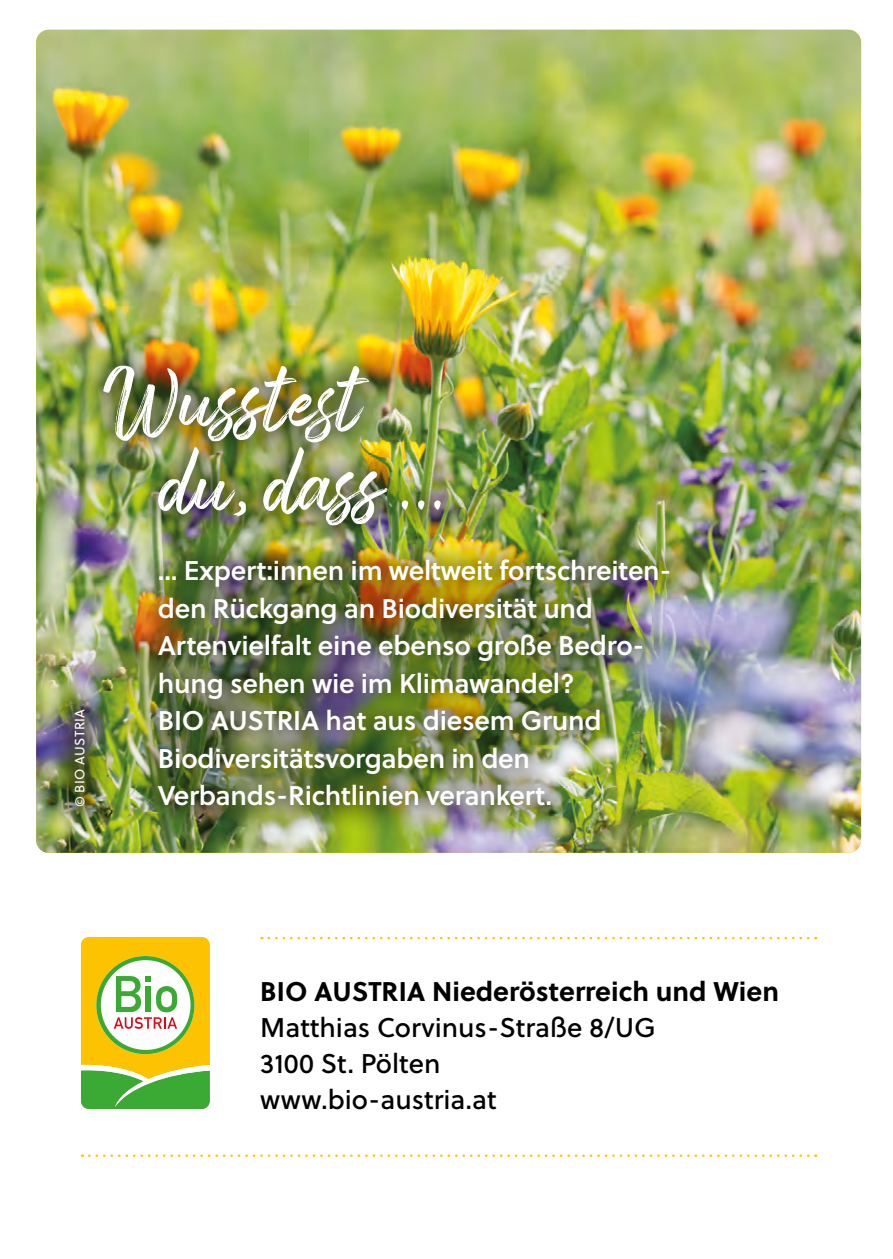
<style>
.page{position:relative;width:893px;height:1259px;background:#fff}
.page>*{position:absolute;margin:0;border:0;box-sizing:border-box;transform-origin:0 0}
.t1{font:78px/84px "Arsilon";color:#fff}
.t2{font:27px/37.5px "Soleil Sb";letter-spacing:-.01em;color:#fff}
.t3{font:27px/36px "Soleil Bk";color:#000}
.t4{font:700 27px "Soleil";color:#000}
.t5{font:13.5px "Soleil";letter-spacing:.02em;color:#fff}
</style>
<div class="page">
<svg style="left:269px;top:937px;width:547px;height:2px"></svg>
<svg style="left:89px;top:1154px;width:727px;height:3px"></svg>
<svg style="left:81px;top:937px;width:129px;height:172px"></svg>
<img style="left:36px;top:30px;width:825px;height:823px">
<div style="left:77px;top:338px;width:391px;height:214px;background:#000;opacity:.4"></div>
<div style="left:131px;top:532px;width:564px;height:301px;background:#000;opacity:.4"></div>
<div style="left:47px;top:682px;width:64px;height:151px;background:#000;opacity:.75"></div>
<p class="t5" style="left:70px;top:807px;width:100px;rotate:-90deg">© BIO AUSTRIA</p>
<h1 class="t1" style="left:159px;top:357px;width:289px;text-indent:-56px">Wusstest du, dass ...</h1>
<p class="t2" style="left:158px;top:551px;width:515px">... Expert:innen im weltweit fortschreiten&shy;den Rückgang an Biodiversität und Artenvielfalt eine ebenso große Bedro&shy;hung sehen wie im Klimawandel?<br>BIO AUSTRIA hat aus diesem Grund Biodiversitätsvorgaben in den</p>
<p class="t2" style="left:158px;top:776px;width:396px">Verbands-Richtlinien verankert.</p>
<p class="t4" style="left:260px;top:970px;width:520px">BIO AUSTRIA Niederösterreich und Wien</p>
<p class="t3" style="left:260px;top:1008px;width:397px">Matthias Corvinus-Straße 8/UG<br>3100 St. Pölten www.bio-austria.at</p>
</div>
